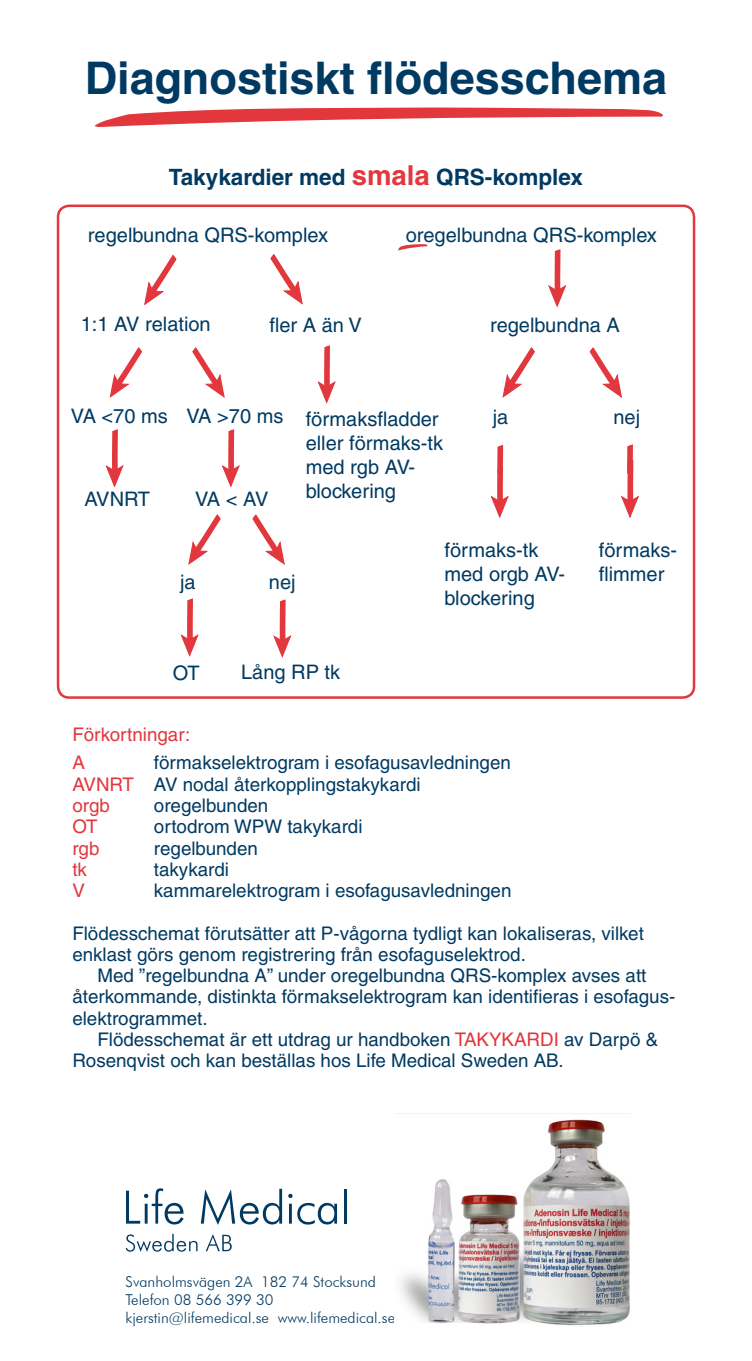
<style>
.page{position:relative;width:752px;height:1361px;background:#fff}
.page>*{position:absolute;margin:0;border:0;box-sizing:border-box;transform-origin:0 0}
.t1{font:700 45px "Helvetica";color:#003a62}
.t2{font:700 22.5px "Helvetica";color:#003a62}
.t3{font:20px/24px "Helvetica";color:#003a62}
.t4{font:18.75px/21.2px "Helvetica";color:#003a62}
.t5{font:18.75px "Helvetica";color:#e1373d}
.t6{font:300 15px "Futura BT";color:#003a62}
.s1{font-size:27.5px;color:#e1373d}
.s2{color:#e1373d}
</style>
<div class="page">
<div style="left:57px;top:205px;width:638px;height:494px;border:2px solid #e1373d;border-radius:11px"></div>
<svg style="left:398px;top:244px;width:29px;height:7px"></svg>
<svg style="left:180px;top:598px;width:19px;height:59px"></svg>
<svg style="left:105px;top:429px;width:19px;height:59px"></svg>
<svg style="left:221px;top:429px;width:19px;height:59px"></svg>
<svg style="left:317px;top:345px;width:19px;height:59px"></svg>
<svg style="left:548px;top:249px;width:19px;height:59px"></svg>
<svg style="left:589px;top:347px;width:33px;height:51px"></svg>
<svg style="left:502px;top:347px;width:33px;height:51px"></svg>
<svg style="left:192px;top:347px;width:33px;height:51px"></svg>
<svg style="left:270px;top:254px;width:33px;height:51px"></svg>
<svg style="left:109px;top:347px;width:33px;height:51px"></svg>
<svg style="left:144px;top:254px;width:33px;height:52px"></svg>
<svg style="left:621px;top:444px;width:18px;height:74px"></svg>
<svg style="left:273px;top:599px;width:19px;height:59px"></svg>
<svg style="left:490px;top:445px;width:19px;height:73px"></svg>
<svg style="left:188px;top:514px;width:33px;height:51px"></svg>
<svg style="left:252px;top:514px;width:33px;height:51px"></svg>
<svg style="left:94px;top:107px;width:569px;height:20px"></svg>
<svg style="left:126px;top:1188px;width:57px;height:36px"></svg>
<svg style="left:201px;top:1189px;width:81px;height:36px"></svg>
<svg style="left:288px;top:1193px;width:49px;height:31px"></svg>
<hr style="left:344px;top:1189px;width:3px;height:34px;background:#003a62">
<svg style="left:126px;top:1234px;width:71px;height:18px"></svg>
<svg style="left:205px;top:1234px;width:26px;height:17px"></svg>
<img style="left:394px;top:1113px;width:236px;height:213px">
<p class="t1" style="left:85px;top:51px;width:583px">Diagnostiskt flödesschema</p>
<p class="t2" style="left:169px;top:163px;width:415px">Takykardier med <span class="s1">smala</span> QRS-komplex</p>
<p class="t3" style="left:88px;top:223px;width:241px">regelbundna QRS-komplex</p>
<p class="t3" style="left:405px;top:223px;width:252px">oregelbundna QRS-komplex</p>
<p class="t3" style="left:81px;top:312px;width:131px">1:1 AV relation</p>
<p class="t3" style="left:269px;top:313px;width:94px">fler A än V</p>
<p class="t3" style="left:490px;top:313px;width:131px">regelbundna A</p>
<p class="t3" style="left:71px;top:404px;width:98px">VA &lt;70 ms</p>
<p class="t3" style="left:186px;top:404px;width:98px">VA &gt;70 ms</p>
<p class="t3" style="left:492px;top:405px;width:17px">ja</p>
<p class="t3" style="left:613px;top:405px;width:28px">nej</p>
<p class="t3" style="left:305px;top:407px;width:139px">förmaksfladder eller förmaks-tk med rgb AV-</p>
<p class="t3" style="left:305px;top:479px;width:92px">blockering</p>
<p class="t3" style="left:195px;top:487px;width:75px">VA &lt; AV</p>
<p class="t3" style="left:84px;top:487px;width:67px">AVNRT</p>
<p class="t3" style="left:180px;top:570px;width:17px">ja</p>
<p class="t3" style="left:269px;top:570px;width:28px">nej</p>
<p class="t3" style="left:173px;top:660px;width:28px">OT</p>
<p class="t3" style="left:241px;top:660px;width:100px">Lång RP tk</p>
<p class="t3" style="left:444px;top:538px;width:122px">förmaks-tk med orgb AV&shy;blockering</p>
<p class="t3" style="left:598px;top:538px;width:80px">förmaks&shy;flimmer</p>
<p class="t5" style="left:72px;top:723px;width:119px">Förkortningar:</p>
<p class="t5" style="left:72px;top:752px;width:14px">A</p>
<p class="t4" style="left:154px;top:752px;width:358px">förmakselektrogram i esofagusavledningen</p>
<p class="t4" style="left:72px;top:773px;width:349px"><span class="s2">AVNRT</span> AV nodal återkopplingstakykardi</p>
<p class="t5" style="left:72px;top:794px;width:39px">orgb</p>
<p class="t4" style="left:154px;top:795px;width:116px">oregelbunden</p>
<p class="t5" style="left:72px;top:816px;width:27px">OT</p>
<p class="t4" style="left:154px;top:816px;width:210px">ortodrom WPW takykardi</p>
<p class="t5" style="left:72px;top:837px;width:29px">rgb</p>
<p class="t4" style="left:154px;top:837px;width:105px">regelbunden</p>
<p class="t5" style="left:72px;top:858px;width:16px">tk</p>
<p class="t4" style="left:154px;top:858px;width:77px">takykardi</p>
<p class="t5" style="left:72px;top:879px;width:14px">V</p>
<p class="t4" style="left:154px;top:880px;width:359px">kammarelektrogram i esofagusavledningen</p>
<p class="t4" style="left:72px;top:922px;width:572px">Flödesschemat förutsätter att P-vågorna tydligt kan lokaliseras, vilket</p>
<p class="t4" style="left:72px;top:943px;width:455px">enklast görs genom registrering från esofaguselektrod.</p>
<p class="t4" style="left:97px;top:965px;width:550px">Med ”regelbundna A” under oregelbundna QRS-komplex avses att</p>
<p class="t4" style="left:72px;top:986px;width:604px">återkommande, distinkta förmakselektrogram kan identifieras i esofagus&shy;elektrogrammet.</p>
<p class="t4" style="left:72px;top:1028px;width:587px;text-indent:25px">Flödesschemat är ett utdrag ur handboken <span class="s2">TAKYKARDI</span> av Darpö &amp;<br>Rosenqvist och kan beställas hos Life Medical Sweden AB.</p>
<p class="t6" style="left:126px;top:1272px;width:252px">Svanholmsvägen 2A 182 74 Stocksund</p>
<p class="t6" style="left:126px;top:1290px;width:149px">Telefon 08 566 399 30</p>
<p class="t6" style="left:126px;top:1308px;width:271px">kjerstin@lifemedical.se www.lifemedical.se</p>
</div>
